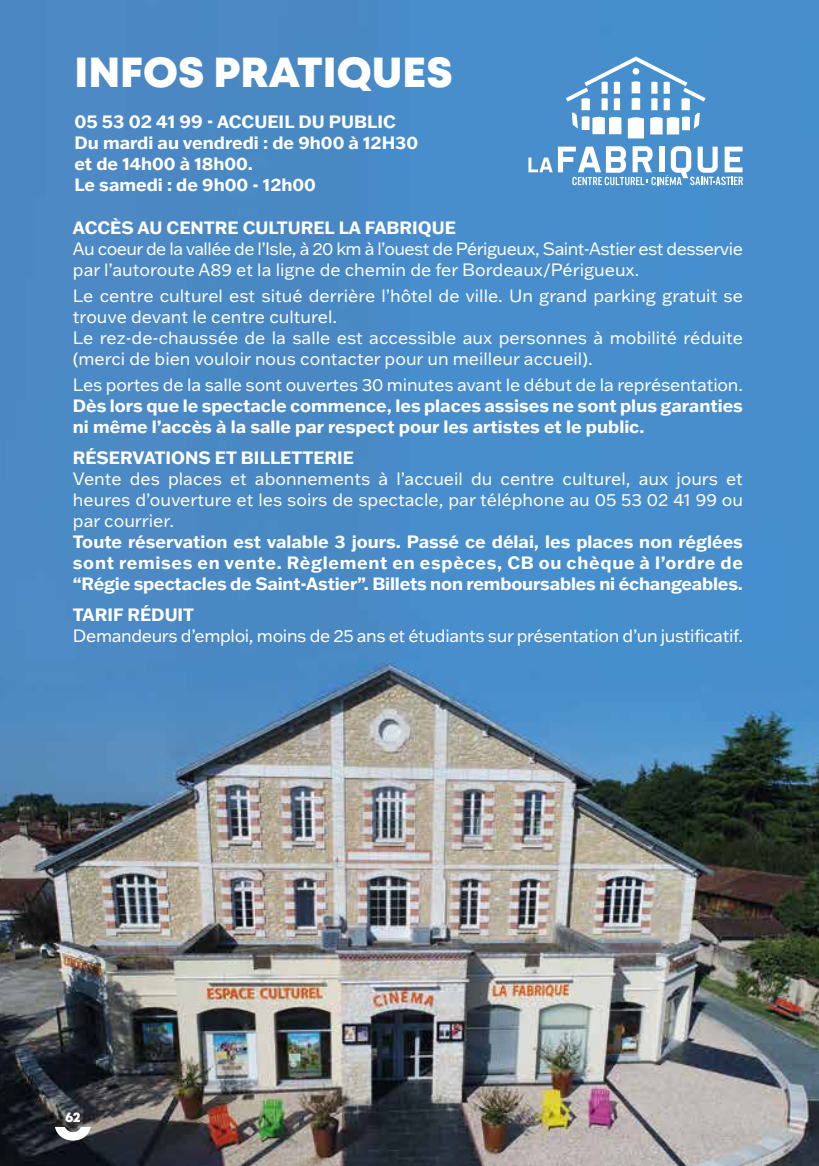
<style>
.page{position:relative;width:819px;height:1166px;background:#fff}
.page>*{position:absolute;margin:0;border:0;box-sizing:border-box;transform-origin:0 0}
.t1{font:42px "Mont Heavy DEMO";color:#fff}
.t2{font:700 17.5px/21px "Franklin Gothic ATF";color:#fff}
.t3{font:17.5px/21px "Franklin Gothic ATF";color:#fff}
.t4{font:17.5px/21px "Franklin Gothic ATF";letter-spacing:-.03em;color:#fff}
.t5{font:17.5px "Franklin Gothic ATF";letter-spacing:-.02em;color:#fff}
.t6{font:14px "Mont Heavy DEMO";color:#fff}
</style>
<div class="page">
<img style="left:0;top:0;width:819px;height:1166px">
<svg style="left:55px;top:1127px;width:36px;height:13px"></svg>
<svg style="left:528px;top:158px;width:24px;height:14px"></svg>
<svg style="left:558px;top:146px;width:185px;height:39px"></svg>
<svg style="left:566px;top:57px;width:139px;height:81px"></svg>
<h1 class="t1" style="left:74px;top:48px;width:380px">INFOS PRATIQUES</h1>
<p class="t2" style="left:74px;top:111px;width:345px">05 53 02 41 99 - ACCUEIL DU PUBLIC<br>Du mardi au vendredi : de 9h00 à 12H30 et de 14h00 à 18h00.<br>Le samedi : de 9h00 - 12h00</p>
<p class="t2" style="left:73px;top:217px;width:384px">ACCÈS AU CENTRE CULTUREL LA FABRIQUE</p>
<p class="t4" style="left:73px;top:238px;width:671px">Au coeur de la vallée de l’Isle, à 20 km à l’ouest de Périgueux, Saint-Astier est desservie par l’autoroute A89 et la ligne de chemin de fer Bordeaux/Périgueux.</p>
<p class="t3" style="left:73px;top:285px;width:671px">Le centre culturel est situé derrière l’hôtel de ville. Un grand parking gratuit se trouve devant le centre culturel.<br>Le rez-de-chaussée de la salle est accessible aux personnes à mobilité réduite (merci de bien vouloir nous contacter pour un meilleur accueil).</p>
<p class="t3" style="left:73px;top:374px;width:671px">Les portes de la salle sont ouvertes 30 minutes avant le début de la représentation.</p>
<p class="t2" style="left:73px;top:395px;width:671px">Dès lors que le spectacle commence, les places assises ne sont plus garanties ni même l’accès à la salle par respect pour les artistes et le public.</p>
<p class="t2" style="left:73px;top:447px;width:282px">RÉSERVATIONS ET BILLETTERIE</p>
<p class="t3" style="left:73px;top:468px;width:671px;text-align:justify">Vente des places et abonnements à l’accueil du centre culturel, aux jours et heures d’ouverture et les soirs de spectacle, par téléphone au 05 53 02 41 99 ou par courrier.</p>
<p class="t2" style="left:73px;top:531px;width:671px;text-align:justify">Toute réservation est valable 3 jours. Passé ce délai, les places non réglées sont remises en vente. Règlement en espèces, CB ou chèque à l’ordre de “Régie spectacles de Saint-Astier”. Billets non remboursables ni échangeables.</p>
<p class="t2" style="left:73px;top:603px;width:123px">TARIF RÉDUIT</p>
<p class="t5" style="left:73px;top:624px;width:671px">Demandeurs d’emploi, moins de 25 ans et étudiants sur présentation d’un justificatif.</p>
<p class="t6" style="left:65px;top:1108px;width:17px">62</p>
</div>
